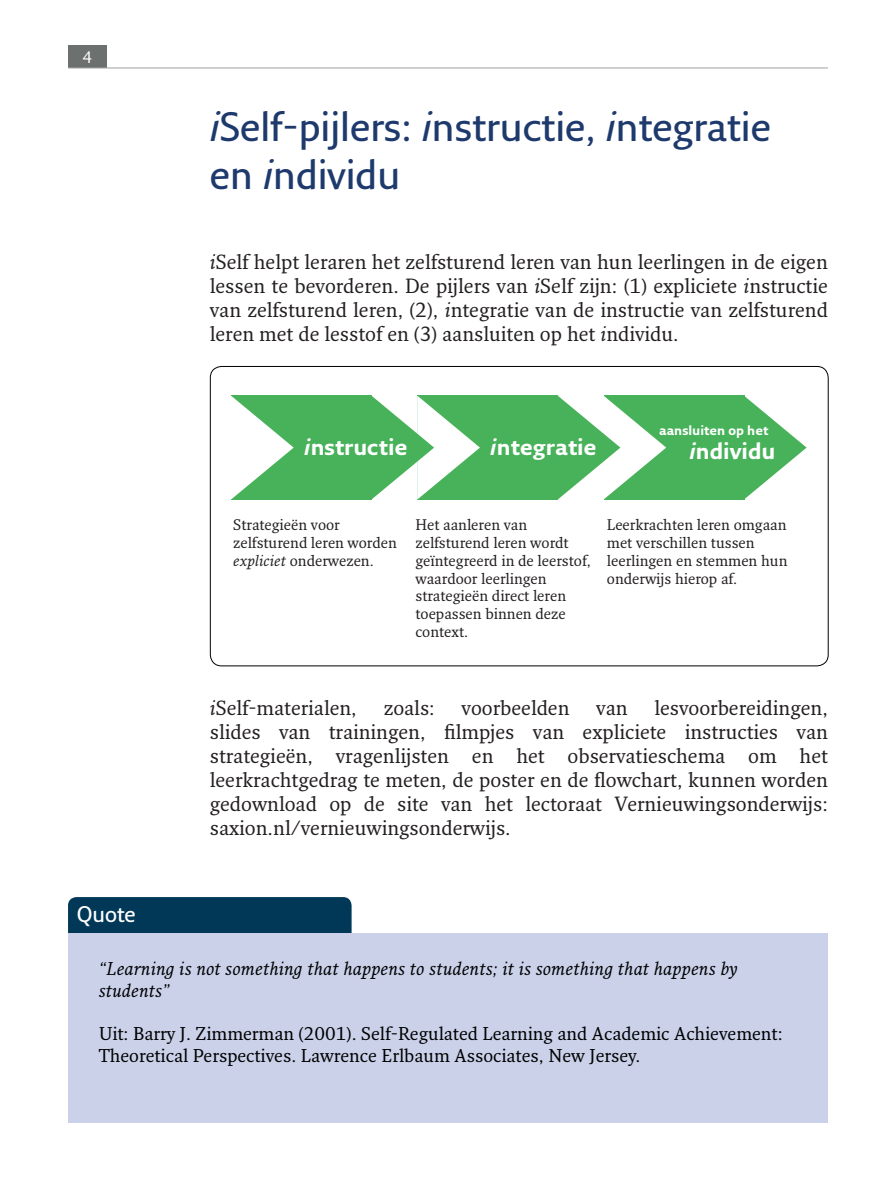
<style>
.page{position:relative;width:896px;height:1191px;background:#fff}
.page>*{position:absolute;margin:0;border:0;box-sizing:border-box;transform-origin:0 0}
.t1{font:600 40px/48px "Fresco Sans Std";color:#1e3a6d}
.t2{font:700 22.4px "Fresco Sans Std";color:#fff}
.t3{font:600 22px "Fresco Sans Std";color:#fff}
.t4{font:20px/24px "Fresco Std";color:#231f20;text-align:justify}
.t5{font:18px/21.6px "Fresco Std";color:#000001}
.t6{font:italic 18px/21.6px "Fresco Std";color:#000001}
.t7{font:16px "Fresco Sans Std";color:#fff}
.t8{font:15px/17.8px "Fresco Std";color:#231f20}
.t9{font:700 13px "Fresco Sans Std";color:#fff}
.s1{font-style:italic}
</style>
<div class="page">
<div style="left:68px;top:46px;width:38px;height:22px;background:#6c7170"></div>
<hr style="left:68px;top:68px;width:760px;height:1px;background:#9ca2a0">
<div style="left:604px;top:395px;width:140px;height:104px;background:#47b259"></div>
<svg style="left:744px;top:395px;width:62px;height:104px"></svg>
<div style="left:418px;top:395px;width:140px;height:104px;background:#47b259"></div>
<svg style="left:558px;top:396px;width:108px;height:103px"></svg>
<div style="left:231px;top:395px;width:140px;height:104px;background:#47b259"></div>
<svg style="left:231px;top:395px;width:63px;height:104px"></svg>
<svg style="left:371px;top:395px;width:109px;height:104px"></svg>
<div style="left:68px;top:897px;width:283px;height:65px;background:#013757;border-radius:9px"></div>
<div style="left:68px;top:933px;width:760px;height:190px;background:#cad1e9"></div>
<p class="t7" style="left:82px;top:47px;width:11px">4</p>
<p class="t3" style="left:77px;top:900px;width:60px">Quote</p>
<h1 class="t1" style="left:210px;top:101px;width:563px"><span class="s1">i</span>Self-pijlers: <span class="s1">i</span>nstructie, <span class="s1">i</span>ntegratie en <span class="s1">i</span>ndividu</h1>
<p class="t4" style="left:210px;top:250px;width:619px"><span class="s1">i</span>Self helpt leraren het zelfsturend leren van hun leerlingen in de eigen lessen te bevorderen. De pijlers van <span class="s1">i</span>Self zijn: (1) expliciete <span class="s1">i</span>nstructie van zelfsturend leren, (2), <span class="s1">i</span>ntegratie van de instructie van zelfsturend leren met de lesstof en (3) aansluiten op het <span class="s1">i</span>ndividu.</p>
<p class="t2" style="left:304px;top:432px;width:105px"><span class="s1">i</span>nstructie</p>
<p class="t2" style="left:490px;top:432px;width:108px"><span class="s1">i</span>ntegratie</p>
<p class="t9" style="left:659px;top:422px;width:111px">aansluiten op het</p>
<p class="t2" style="left:689px;top:436px;width:88px"><span class="s1">i</span>ndividu</p>
<p class="t8" style="left:233px;top:515px;width:165px">Strategieën voor zelfsturend leren worden <span class="s1">expliciet</span> onderwezen.</p>
<p class="t8" style="left:607px;top:515px;width:182px">Leerkrachten leren omgaan met verschillen tussen leerlingen en stemmen hun onderwijs hierop af.</p>
<p class="t8" style="left:415px;top:515px;width:177px">Het aanleren van zelfsturend leren wordt geïntegreerd in de leerstof, waardoor leerlingen strategieën direct leren toepassen binnen deze context.</p>
<p class="t4" style="left:210px;top:695px;width:149px"><span class="s1">i</span>Self-materialen,</p>
<p class="t4" style="left:384px;top:695px;width:53px">zoals:</p>
<p class="t4" style="left:461px;top:695px;width:109px">voorbeelden</p>
<p class="t4" style="left:596px;top:695px;width:33px">van</p>
<p class="t4" style="left:210px;top:695px;width:619px;text-indent:444px">lesvoorbereidingen, slides van trainingen, filmpjes van expliciete instructies van strategieën, vragenlijsten en het observatieschema om het leerkrachtgedrag te meten, de poster en de flowchart, kunnen worden gedownload op de site van het lectoraat Vernieuwingsonderwijs: saxion.nl/vernieuwingsonderwijs.</p>
<p class="t6" style="left:99px;top:957px;width:640px">“Learning is not something that happens to students; it is something that happens by students”</p>
<p class="t5" style="left:99px;top:1022px;width:685px">Uit: Barry J. Zimmerman (2001). Self-Regulated Learning and Academic Achievement:<br>Theoretical Perspectives. Lawrence Erlbaum Associates, New Jersey.</p>
</div>
